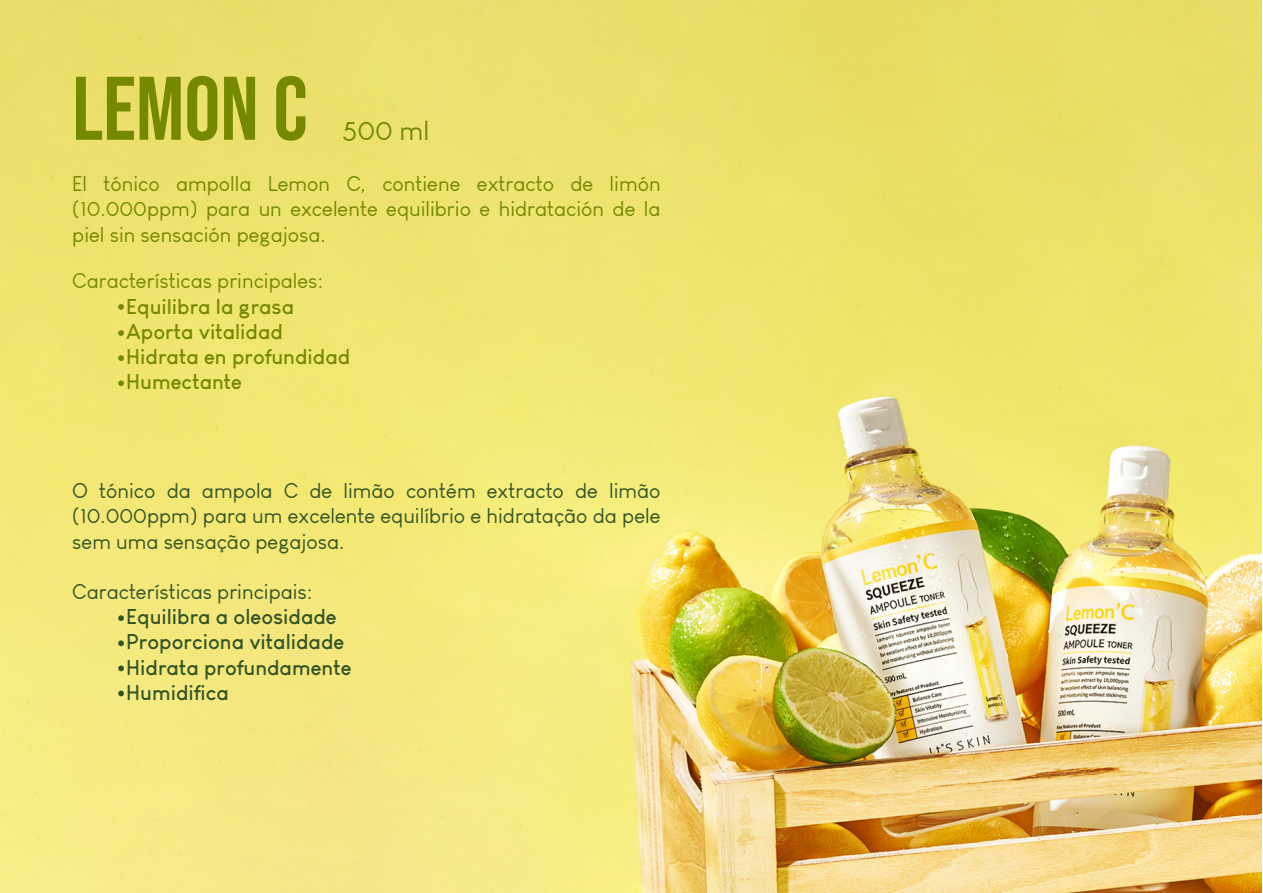
<style>
.page{position:relative;width:1263px;height:893px;background:#fff}
.page>*{position:absolute;margin:0;border:0;box-sizing:border-box;transform-origin:0 0}
.t1{font:90px "Bebas Neue";color:#748900}
.t2{font:27px "Louis George Cafe";color:#748900}
.t3{font:21px/25.2px "Louis George Cafe";color:#748900;text-align:justify}
.t4{font:21px/25.2px "Louis George Cafe";color:#325425;text-align:justify}
.t5{font:700 21px/25.2px "Louis George Cafe";color:#325425}
.t6{font:700 21px/25.2px "Louis George Cafe";color:#748900}
</style>
<div class="page">
<img style="left:0;top:0;width:1262px;height:893px">
<svg style="left:118px;top:304px;width:6px;height:6px"></svg>
<svg style="left:118px;top:330px;width:6px;height:6px"></svg>
<svg style="left:118px;top:355px;width:6px;height:6px"></svg>
<svg style="left:118px;top:380px;width:6px;height:6px"></svg>
<svg style="left:118px;top:615px;width:6px;height:6px"></svg>
<svg style="left:118px;top:640px;width:6px;height:6px"></svg>
<svg style="left:118px;top:665px;width:6px;height:6px"></svg>
<svg style="left:118px;top:691px;width:6px;height:5px"></svg>
<h1 class="t1" style="left:72px;top:58px;width:237px">LEMON C</h1>
<p class="t2" style="left:342px;top:114px;width:89px">500 ml</p>
<p class="t3" style="left:72px;top:171px;width:590px">El tónico ampolla Lemon C, contiene extracto de limón (10.000ppm) para un excelente equilibrio e hidratación de la piel sin sensación pegajosa.</p>
<p class="t3" style="left:72px;top:268px;width:252px">Características principales:</p>
<p class="t6" style="left:126px;top:293px;width:225px">Equilibra la grasa<br>Aporta vitalidad<br>Hidrata en profundidad<br>Humectante</p>
<p class="t4" style="left:72px;top:478px;width:590px">O tónico da ampola C de limão contém extracto de limão (10.000ppm) para um excelente equilíbrio e hidratação da pele sem uma sensação pegajosa.</p>
<p class="t4" style="left:72px;top:579px;width:242px">Características principais:</p>
<p class="t5" style="left:126px;top:604px;width:227px">Equilibra a oleosidade<br>Proporciona vitalidade<br>Hidrata profundamente<br>Humidifica</p>
</div>
